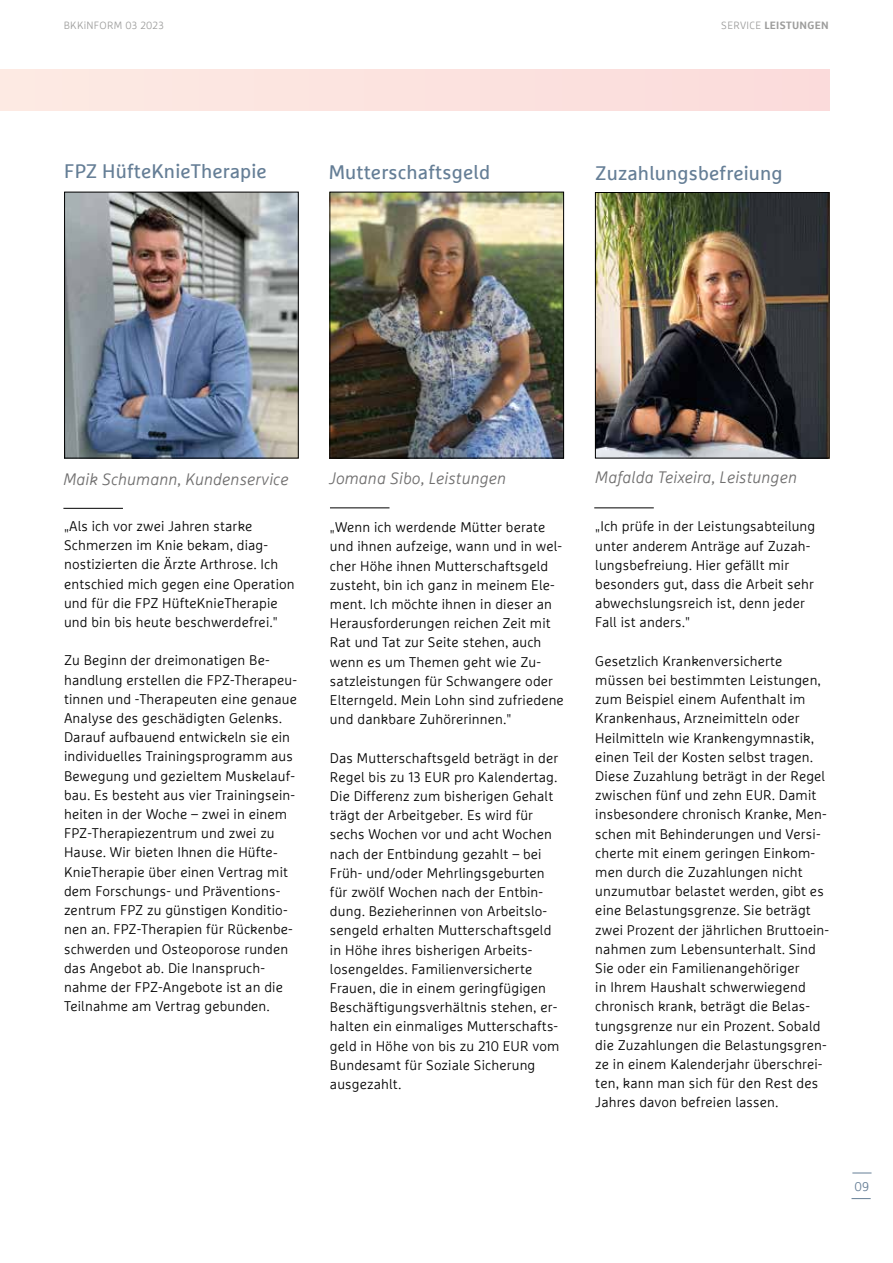
<style>
.page{position:relative;width:893px;height:1263px;background:#fff}
.page>*{position:absolute;margin:0;border:0;box-sizing:border-box;transform-origin:0 0}
.t1{font:19.5px "Marselisfor Ru V";letter-spacing:.01em;color:#657e96}
.t2{font:italic 300 16.5px "Marselisfor Ru V";letter-spacing:.01em;color:#706f6f}
.t3{font:300 13.95px/19.2px "Marselisfor Ru V";letter-spacing:.01em;color:#000}
.t4{font:300 12.75px "Marselisfor Ru V";color:#657e96}
.t5{font:700 10.5px "Marselisfor Ru V";letter-spacing:.03em;color:#9d9d9c}
.t6{font:300 10.5px "Marselisfor Ru V";letter-spacing:.025em;color:#9d9d9c}
.s1{font-weight:300}
</style>
<div class="page">
<div style="left:0;top:70px;width:829px;height:41px;background:#fce3df"></div>
<img style="left:66px;top:194px;width:230px;height:262px">
<div style="left:64px;top:192px;width:234px;height:266px;border:1px solid #000"></div>
<hr style="left:63px;top:508px;width:60px;height:1px;background:#000">
<hr style="left:594px;top:508px;width:60px;height:1px;background:#000">
<img style="left:332px;top:194px;width:230px;height:262px">
<div style="left:330px;top:192px;width:234px;height:266px;border:1px solid #000"></div>
<hr style="left:330px;top:508px;width:59px;height:1px;background:#000">
<img style="left:597px;top:194px;width:230px;height:262px">
<div style="left:595px;top:192px;width:234px;height:266px;border:1px solid #000"></div>
<svg style="left:851px;top:1198px;width:20px;height:1px"></svg>
<svg style="left:852px;top:1172px;width:19px;height:1px"></svg>
<p class="t6" style="left:64px;top:19px;width:102px">BKKiNFORM 03 2023</p>
<p class="t5" style="left:721px;top:18px;width:109px"><span class="s1">SERVICE</span> LEISTUNGEN</p>
<h1 class="t1" style="left:64px;top:159px;width:204px">FPZ HüfteKnieTherapie</h1>
<h1 class="t1" style="left:329px;top:160px;width:163px">Mutterschaftsgeld</h1>
<h1 class="t1" style="left:595px;top:161px;width:189px">Zuzahlungsbefreiung</h1>
<p class="t2" style="left:63px;top:469px;width:227px">Maik Schumann, Kundenservice</p>
<p class="t2" style="left:329px;top:468px;width:178px">Jomana Sibo, Leistungen</p>
<p class="t2" style="left:595px;top:467px;width:203px">Mafalda Teixeira, Leistungen</p>
<p class="t3" style="left:64px;top:516px;width:232px;text-indent:5px">Als ich vor zwei Jahren starke Schmerzen im Knie bekam, diag&shy;nostizierten die Ärzte Arthrose. Ich entschied mich gegen eine Operation und für die FPZ HüfteKnieTherapie und bin bis heute beschwerdefrei."</p>
<p class="t3" style="left:64px;top:651px;width:235px">Zu Beginn der dreimonatigen Be&shy;handlung erstellen die FPZ-Therapeu&shy;tinnen und -Therapeuten eine genaue Analyse des geschädigten Gelenks.<br>Darauf aufbauend entwickeln sie ein individuelles Trainingsprogramm aus Bewegung und gezieltem Muskelauf&shy;bau. Es besteht aus vier Trainingsein&shy;heiten in der Woche – zwei in einem FPZ-Therapiezentrum und zwei zu Hause. Wir bieten Ihnen die Hüfte-KnieTherapie über einen Vertrag mit dem Forschungs- und Präventions&shy;zentrum FPZ zu günstigen Konditio&shy;nen an. FPZ-Therapien für Rückenbe&shy;schwerden und Osteoporose runden das Angebot ab. Die Inanspruch&shy;nahme der FPZ-Angebote ist an die Teilnahme am Vertrag gebunden.</p>
<p class="t3" style="left:64px;top:524px;width:6px">"</p>
<p class="t3" style="left:330px;top:517px;width:235px;text-indent:5px">Wenn ich werdende Mütter berate und ihnen aufzeige, wann und in wel&shy;cher Höhe ihnen Mutterschaftsgeld zusteht, bin ich ganz in meinem Ele&shy;ment. Ich möchte ihnen in dieser an Herausforderungen reichen Zeit mit Rat und Tat zur Seite stehen, auch wenn es um Themen geht wie Zu&shy;satzleistungen für Schwangere oder Elterngeld. Mein Lohn sind zufriedene und dankbare Zuhörerinnen."</p>
<p class="t3" style="left:330px;top:748px;width:231px">Das Mutterschaftsgeld beträgt in der Regel bis zu 13 EUR pro Kalendertag.<br>Die Differenz zum bisherigen Gehalt trägt der Arbeitgeber. Es wird für sechs Wochen vor und acht Wochen nach der Entbindung gezahlt – bei Früh- und/oder Mehrlingsgeburten für zwölf Wochen nach der Entbin&shy;dung. Bezieherinnen von Arbeitslo&shy;sengeld erhalten Mutterschaftsgeld in Höhe ihres bisherigen Arbeits&shy;losengeldes. Familienversicherte Frauen, die in einem geringfügigen Beschäftigungsverhältnis stehen, er&shy;halten ein einmaliges Mutterschafts&shy;geld in Höhe von bis zu 210 EUR vom Bundesamt für Soziale Sicherung ausgezahlt.</p>
<p class="t3" style="left:330px;top:525px;width:6px">"</p>
<p class="t3" style="left:595px;top:516px;width:222px;text-indent:5px">Ich prüfe in der Leistungsabteilung unter anderem Anträge auf Zuzah&shy;lungsbefreiung. Hier gefällt mir besonders gut, dass die Arbeit sehr abwechslungsreich ist, denn jeder<br>Fall ist anders."</p>
<p class="t3" style="left:595px;top:651px;width:235px">Gesetzlich Krankenversicherte müssen bei bestimmten Leistungen, zum Beispiel einem Aufenthalt im Krankenhaus, Arzneimitteln oder Heilmitteln wie Krankengymnastik, einen Teil der Kosten selbst tragen.<br>Diese Zuzahlung beträgt in der Regel zwischen fünf und zehn EUR. Damit insbesondere chronisch Kranke, Men&shy;schen mit Behinderungen und Versi&shy;cherte mit einem geringen Einkom&shy;men durch die Zuzahlungen nicht unzumutbar belastet werden, gibt es eine Belastungsgrenze. Sie beträgt zwei Prozent der jährlichen Bruttoein&shy;nahmen zum Lebensunterhalt. Sind Sie oder ein Familienangehöriger<br>in Ihrem Haushalt schwerwiegend chronisch krank, beträgt die Belas&shy;tungsgrenze nur ein Prozent. Sobald die Zuzahlungen die Belastungsgren&shy;ze in einem Kalenderjahr überschrei&shy;ten, kann man sich für den Rest des Jahres davon befreien lassen.</p>
<p class="t3" style="left:595px;top:524px;width:6px">"</p>
<p class="t4" style="left:854px;top:1179px;width:16px">09</p>
</div>
